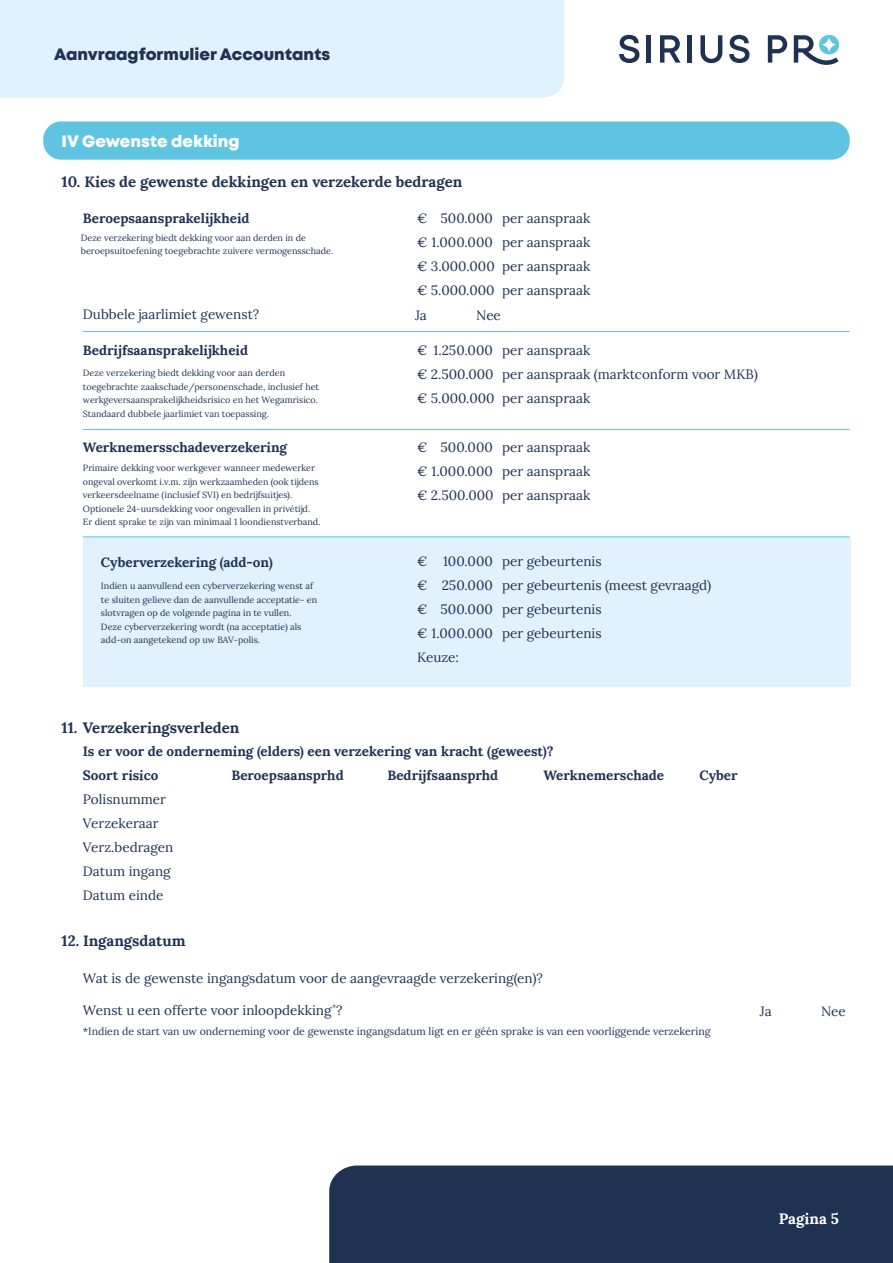
<style>
.page{position:relative;width:893px;height:1263px;background:#fff}
.page>*{position:absolute;margin:0;border:0;box-sizing:border-box;transform-origin:0 0}
.t1{font:16.5px "Mont Heavy DEMO";color:#203252}
.t2{font:16.5px "Mont Heavy DEMO";color:#fff}
.t3{font:700 15px "Lora";color:#203252}
.t4{font:700 15px "Lora";color:#fff}
.t5{font:13.5px/24px "Lora";color:#203252}
.t6{font:700 13.5px "Lora";color:#203252}
.t7{font:10.5px "Lora";color:#203252}
.t8{font:9px/13.5px "Lora";color:#203252}
</style>
<div class="page">
<div style="left:0;top:0;width:564px;height:97px;background:#dff2fd"></div>
<svg style="left:619px;top:35px;width:20px;height:28px"></svg>
<hr style="left:647px;top:35px;width:4px;height:28px;background:#203252">
<svg style="left:660px;top:35px;width:21px;height:28px"></svg>
<div style="left:687px;top:35px;width:5px;height:28px;background:#203252"></div>
<svg style="left:700px;top:35px;width:22px;height:28px"></svg>
<svg style="left:729px;top:35px;width:20px;height:28px"></svg>
<svg style="left:768px;top:35px;width:19px;height:28px"></svg>
<svg style="left:794px;top:35px;width:45px;height:30px"></svg>
<div style="left:329px;top:1165px;width:564px;height:98px;background:#203252"></div>
<div style="left:43px;top:121px;width:807px;height:39px;background:#5fc4e1;border-radius:18px"></div>
<div style="left:83px;top:537px;width:767px;height:149px;background:#dff2fd"></div>
<hr style="left:83px;top:331px;width:767px;height:1px;background:#5fc4e1">
<hr style="left:83px;top:429px;width:767px;height:1px;background:#5fc4e1">
<hr style="left:83px;top:537px;width:767px;height:1px;background:#5fc4e1">
<h1 class="t1" style="left:54px;top:45px;width:278px">Aanvraagformulier Accountants</h1>
<h1 class="t2" style="left:62px;top:131px;width:180px">IV Gewenste dekking</h1>
<h2 class="t3" style="left:62px;top:169px;width:402px">10. Kies de gewenste dekkingen en verzekerde bedragen</h2>
<h3 class="t6" style="left:83px;top:206px;width:168px">Beroepsaansprakelijkheid</h3>
<p class="t8" style="left:81px;top:230px;width:254px">Deze verzekering biedt dekking voor aan derden in de beroepsuitoefening toegebrachte zuivere vermogensschade.</p>
<h3 class="t5" style="left:417px;top:205px;width:175px;text-align:justify">€ 500.000 per aanspraak € 1.000.000 per aanspraak € 3.000.000 per aanspraak € 5.000.000 per aanspraak</h3>
<h3 class="t5" style="left:83px;top:301px;width:178px">Dubbele jaarlimiet gewenst?</h3>
<h3 class="t5" style="left:415px;top:302px;width:13px">Ja</h3>
<h3 class="t5" style="left:476px;top:302px;width:26px">Nee</h3>
<h3 class="t6" style="left:83px;top:339px;width:167px">Bedrijfsaansprakelijkheid</h3>
<p class="t8" style="left:83px;top:366px;width:238px">Deze verzekering biedt dekking voor aan derden toegebrachte zaakschade/personenschade, inclusief het werkgeversaansprakelijkheidsrisico en het Wegamrisico.<br>Standaard dubbele jaarlimiet van toepassing.</p>
<h3 class="t6" style="left:83px;top:435px;width:206px">Werknemersschadeverzekering</h3>
<p class="t8" style="left:83px;top:461px;width:239px">Primaire dekking voor werkgever wanneer medewerker ongeval overkomt i.v.m. zijn werkzaamheden (ook tijdens verkeersdeelname (inclusief SVI) en bedrijfsuitjes).<br>Optionele 24-uursdekking voor ongevallen in privétijd.<br>Er dient sprake te zijn van minimaal 1 loondienstverband.</p>
<h3 class="t6" style="left:101px;top:551px;width:173px">Cyberverzekering (add-on)</h3>
<p class="t8" style="left:101px;top:579px;width:218px">Indien u aanvullend een cyberverzekering wenst af te sluiten gelieve dan de aanvullende acceptatie- en slotvragen op de volgende pagina in te vullen.<br>Deze cyberverzekering wordt (na acceptatie) als add-on aangetekend op uw BAV-polis.</p>
<h3 class="t5" style="left:417px;top:337px;width:342px">€ 1.250.000 per aanspraak<br>€ 2.500.000 per aanspraak (marktconform voor MKB) € 5.000.000 per aanspraak</h3>
<h3 class="t5" style="left:417px;top:434px;width:175px;text-align:justify">€ 500.000 per aanspraak € 1.000.000 per aanspraak € 2.500.000 per aanspraak</h3>
<h3 class="t5" style="left:417px;top:548px;width:296px">€ 100.000 per gebeurtenis<br>€ 250.000 per gebeurtenis (meest gevraagd) € 500.000 per gebeurtenis<br>€ 1.000.000 per gebeurtenis<br>Keuze:</h3>
<h2 class="t3" style="left:62px;top:715px;width:179px">11. Verzekeringsverleden</h2>
<h3 class="t6" style="left:83px;top:763px;width:77px">Soort risico</h3>
<h3 class="t6" style="left:231px;top:763px;width:114px">Beroepsaansprhd</h3>
<h3 class="t6" style="left:387px;top:763px;width:112px">Bedrijfsaansprhd</h3>
<h3 class="t6" style="left:543px;top:763px;width:122px">Werknemerschade</h3>
<h3 class="t6" style="left:699px;top:763px;width:40px">Cyber</h3>
<h3 class="t5" style="left:83px;top:786px;width:92px">Polisnummer<br>Verzekeraar<br>Verz.bedragen<br>Datum ingang<br>Datum einde</h3>
<h2 class="t3" style="left:62px;top:928px;width:125px">12. Ingangsdatum</h2>
<h3 class="t5" style="left:83px;top:965px;width:461px">Wat is de gewenste ingangsdatum voor de aangevraagde verzekering(en)?</h3>
<h3 class="t5" style="left:83px;top:997px;width:261px">Wenst u een offerte voor inloopdekking<sup>*</sup>?</h3>
<h3 class="t6" style="left:83px;top:740px;width:472px">Is er voor de onderneming (elders) een verzekering van kracht (geweest)?</h3>
<p class="t7" style="left:83px;top:1023px;width:629px">*Indien de start van uw onderneming voor de gewenste ingangsdatum ligt en er géén sprake is van een voorliggende verzekering</p>
<h3 class="t5" style="left:760px;top:998px;width:13px">Ja</h3>
<h3 class="t5" style="left:821px;top:998px;width:26px">Nee</h3>
<h2 class="t4" style="left:779px;top:1206px;width:62px">Pagina 5</h2>
</div>
